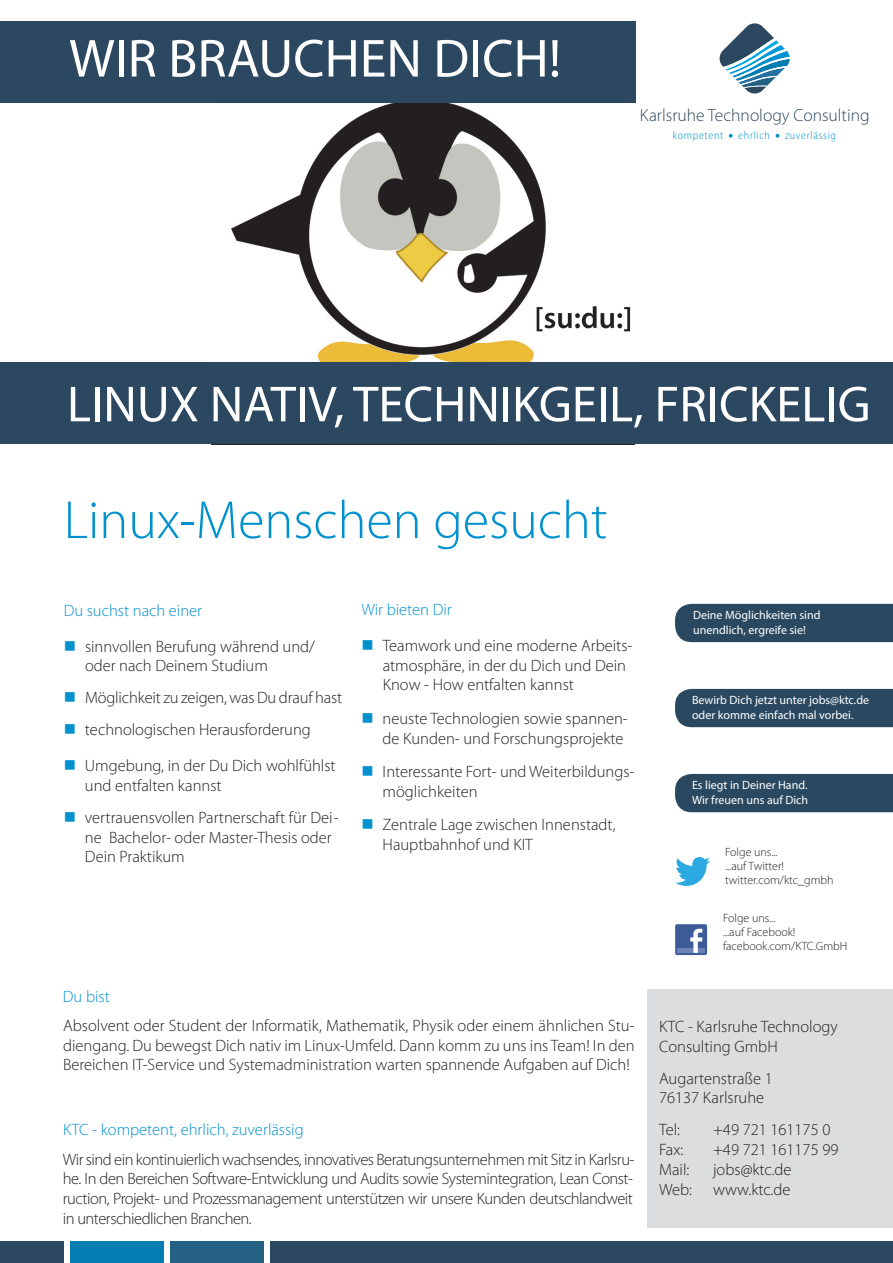
<style>
.page{position:relative;width:893px;height:1263px;background:#fff}
.page>*{position:absolute;margin:0;border:0;box-sizing:border-box;transform-origin:0 0}
.t1{font:300 54px "Myriad Pro";color:#0091ce}
.t2{font:54px "Myriad Pro";color:#fff}
.t3{font:51px "Myriad Pro";color:#fff}
.t4{font:300 17.55px "Myriad Pro";color:#2b4860}
.t5{font:300 16.5px/19.8px "Myriad Pro";color:#231f20}
.t6{font:300 16.5px "Myriad Pro";color:#0091ce}
.t7{font:12px/14.4px "Myriad Pro";color:#fff}
.t8{font:300 12px/14.4px "Myriad Pro";color:#231f20}
.t9{font:300 semi-condensed 11.25px "Myriad Pro";letter-spacing:.06em;color:#0091ce}
</style>
<div class="page">
<img style="left:212px;top:102px;width:423px;height:260px">
<div style="left:0;top:21px;width:637px;height:81px;background:#2b4860"></div>
<div style="left:0;top:362px;width:893px;height:82px;background:#2b4860"></div>
<div style="left:70px;top:1242px;width:94px;height:21px;background:#047db3"></div>
<div style="left:170px;top:1242px;width:94px;height:21px;background:#246182"></div>
<div style="left:270px;top:1242px;width:623px;height:21px;background:#2b4860"></div>
<div style="left:0;top:1242px;width:64px;height:21px;background:#2b4860"></div>
<svg style="left:729px;top:134px;width:4px;height:4px"></svg>
<svg style="left:776px;top:134px;width:3px;height:4px"></svg>
<svg style="left:719px;top:23px;width:71px;height:71px"></svg>
<svg style="left:675px;top:857px;width:35px;height:29px"></svg>
<div style="left:675px;top:924px;width:32px;height:31px;background:#3b5b99;border-radius:2px"></div>
<div style="left:677px;top:948px;width:28px;height:5px;background:#6d84b3"></div>
<svg style="left:690px;top:929px;width:12px;height:24px"></svg>
<div style="left:675px;top:604px;width:218px;height:38px;background:#2a4961"></div>
<div style="left:675px;top:689px;width:218px;height:38px;background:#2a4961"></div>
<div style="left:675px;top:774px;width:218px;height:38px;background:#2a4961"></div>
<div style="left:647px;top:990px;width:246px;height:238px;background:#dcdddf"></div>
<h1 class="t2" style="left:69px;top:25px;width:494px">WIR BRAUCHEN DICH!</h1>
<p class="t4" style="left:640px;top:106px;width:231px">Karlsruhe Technology Consulting</p>
<p class="t9" style="left:673px;top:129px;width:165px">kompetent · ehrlich · zuverlässig</p>
<h2 class="t3" style="left:67px;top:373px;width:805px">LINUX NATIV, TECHNIKGEIL, FRICKELIG</h2>
<h1 class="t1" style="left:64px;top:490px;width:545px">Linux-Menschen gesucht</h1>
<p class="t6" style="left:64px;top:602px;width:140px">Du suchst nach einer</p>
<p class="t6" style="left:361px;top:601px;width:92px">Wir bieten Dir</p>
<p class="t5" style="left:85px;top:636px;width:231px">sinnvollen Berufung während und/ oder nach Deinem Studium</p>
<p class="t5" style="left:85px;top:682px;width:259px;line-height:31.8px">Möglichkeit zu zeigen, was Du drauf hast technologischen Herausforderung</p>
<p class="t5" style="left:85px;top:756px;width:252px">Umgebung, in der Du Dich wohlfühlst und entfalten kannst</p>
<p class="t5" style="left:85px;top:808px;width:255px">vertrauensvollen Partnerschaft für Dei&shy;ne Bachelor- oder Master-Thesis oder<br>Dein Praktikum</p>
<p class="t5" style="left:383px;top:636px;width:251px">Teamwork und eine moderne Arbeits&shy;atmosphäre, in der du Dich und Dein<br>Know - How entfalten kannst</p>
<p class="t5" style="left:383px;top:708px;width:247px">neuste Technologien sowie spannen&shy;de Kunden- und Forschungsprojekte</p>
<p class="t5" style="left:383px;top:762px;width:253px">Interessante Fort- und Weiterbildungs&shy;möglichkeiten</p>
<p class="t5" style="left:383px;top:815px;width:234px">Zentrale Lage zwischen Innenstadt,<br>Hauptbahnhof und KIT</p>
<p class="t6" style="left:63px;top:987px;width:48px">Du bist</p>
<p class="t5" style="left:63px;top:1016px;width:573px;text-align:justify">Absolvent oder Student der Informatik, Mathematik, Physik oder einem ähnlichen Stu&shy;diengang. Du bewegst Dich nativ im Linux-Umfeld. Dann komm zu uns ins Team! In den Bereichen IT-Service und Systemadministration warten spannende Aufgaben auf Dich!</p>
<p class="t6" style="left:63px;top:1120px;width:242px">KTC - kompetent, ehrlich, zuverlässig</p>
<p class="t5" style="left:63px;top:1149px;width:573px;text-align:justify">Wir sind ein kontinuierlich wachsendes, innovatives Beratungsunternehmen mit Sitz in Karlsru&shy;he. In den Bereichen Software-Entwicklung und Audits sowie Systemintegration, Lean Const&shy;ruction, Projekt- und Prozessmanagement unterstützen wir unsere Kunden deutschlandweit in unterschiedlichen Branchen.</p>
<p class="t7" style="left:693px;top:608px;width:129px">Deine Möglichkeiten sind unendlich, ergreife sie!</p>
<p class="t7" style="left:692px;top:693px;width:179px">Bewirb Dich jetzt unter jobs@ktc.de oder komme einfach mal vorbei.</p>
<p class="t7" style="left:692px;top:778px;width:118px">Es liegt in Deiner Hand.<br>Wir freuen uns auf Dich</p>
<p class="t8" style="left:725px;top:844px;width:110px">Folge uns...<br>...auf Twitter! twitter.com/ktc_gmbh</p>
<p class="t8" style="left:723px;top:910px;width:126px">Folge uns...<br>...auf Facebook! facebook.com/KTC.GmbH</p>
<p class="t5" style="left:659px;top:1017px;width:180px">KTC - Karlsruhe Technology<br>Consulting GmbH</p>
<p class="t5" style="left:659px;top:1068px;width:115px">Augartenstraße 1<br>76137 Karlsruhe</p>
<p class="t5" style="left:659px;top:1120px;width:22px">Tel:</p>
<p class="t5" style="left:713px;top:1120px;width:119px">+49 721 161175 0</p>
<p class="t5" style="left:659px;top:1140px;width:26px">Fax:</p>
<p class="t5" style="left:713px;top:1140px;width:127px">+49 721 161175 99</p>
<p class="t5" style="left:659px;top:1159px;width:32px">Mail:</p>
<p class="t5" style="left:713px;top:1159px;width:80px">jobs@ktc.de</p>
<p class="t5" style="left:659px;top:1179px;width:35px">Web:</p>
<p class="t5" style="left:713px;top:1179px;width:79px">www.ktc.de</p>
</div>
